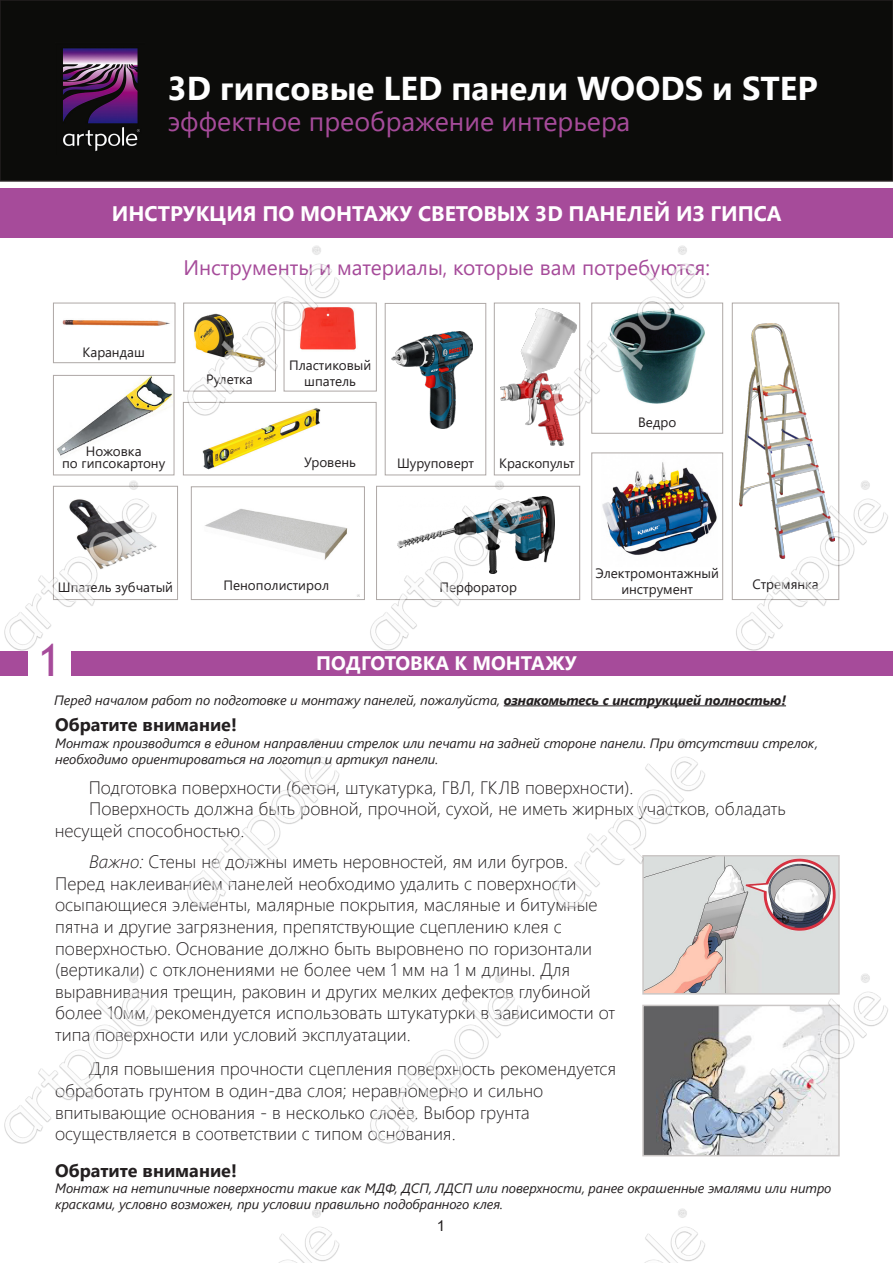
<style>
.page{position:relative;width:893px;height:1263px;background:#fff}
.page>*{position:absolute;margin:0;border:0;box-sizing:border-box;transform-origin:0 0}
.t1{font:45px "Trebuchet MS";color:#a64b9a}
.t2{font:700 33px "Segoe UI";color:#fff}
.t3{font:27px "Segoe UI";color:#a64b9a}
.t4{font:21px "Segoe UI";color:#a64b9a}
.t5{font:700 21px "Segoe UI";color:#fff}
.t6{font:700 19.5px "Segoe UI";color:#fff}
.t7{font:300 18px/21.6px "Segoe UI";color:#231f20}
.t8{font:700 18px "Segoe UI";color:#231f20}
.t9{font:15px "Arial";color:#231f20}
.t10{font:italic 13.5px/16.2px "Segoe UI";letter-spacing:-.005em;color:#231f20}
.t11{font:13.5px/16.2px "Segoe UI";color:#231f20;text-align:center}
.s1{font-weight:700}
.s2{font-style:italic}
</style>
<div class="page">
<div style="left:0;top:188px;width:893px;height:50px;background:#a64b9a"></div>
<div style="left:0;top:0;width:893px;height:181px;background:#0c0c0a"></div>
<div style="left:0;top:0;width:893px;height:182px;border:2px solid #231f20"></div>
<img style="left:63px;top:48px;width:77px;height:104px">
<img style="left:0;top:245px;width:893px;height:1018px">
<p class="t2" style="left:168px;top:57px;width:651px">3D гипсовые LED панели WOODS и STEP</p>
<p class="t3" style="left:168px;top:96px;width:464px">эффектное преображение интерьера</p>
<p class="t5" style="left:112px;top:194px;width:671px">ИНСТРУКЦИЯ ПО МОНТАЖУ СВЕТОВЫХ 3D ПАНЕЛЕЙ ИЗ ГИПСА</p>
<p class="t4" style="left:183px;top:248px;width:528px">Инструменты и материалы, которые вам потребуются:</p>
<p class="t11" style="left:83px;top:343px;width:64px">Карандаш</p>
<p class="t11" style="left:62px;top:444px;width:105px;line-height:12px">Ножовка<br>по гипсокартону</p>
<p class="t11" style="left:206px;top:369px;width:48px">Рулетка</p>
<p class="t11" style="left:289px;top:356px;width:84px">Пластиковый шпатель</p>
<p class="t11" style="left:304px;top:453px;width:53px">Уровень</p>
<p class="t11" style="left:397px;top:454px;width:78px">Шуруповерт</p>
<p class="t11" style="left:499px;top:453px;width:77px">Краскопульт</p>
<p class="t11" style="left:638px;top:413px;width:40px">Ведро</p>
<p class="t11" style="left:58px;top:577px;width:117px">Шпатель зубчатый</p>
<p class="t1" style="left:38px;top:631px;width:25px">1</p>
<p class="t11" style="left:595px;top:564px;width:125px">Электромонтажный инструмент</p>
<p class="t11" style="left:223px;top:576px;width:107px">Пенополистирол</p>
<p class="t11" style="left:752px;top:575px;width:68px">Стремянка</p>
<p class="t11" style="left:439px;top:578px;width:79px">Перфоратор</p>
<p class="t6" style="left:316px;top:645px;width:262px">ПОДГОТОВКА К МОНТАЖУ</p>
<p class="t10" style="left:54px;top:690px;width:733px">Перед началом работ по подготовке и монтажу панелей, пожалуйста, <span class="s1">ознакомьтесь с инструкцией полностью!</span></p>
<p class="t8" style="left:55px;top:708px;width:183px">Обратите внимание!</p>
<p class="t10" style="left:55px;top:732px;width:764px">Монтаж производится в едином направлении стрелок или печати на задней стороне панели. При отсутствии стрелок, необходимо ориентироваться на логотип и артикул панели.</p>
<p class="t7" style="left:89px;top:775px;width:546px">Подготовка поверхности (бетон, штукатурка, ГВЛ, ГКЛВ поверхности).</p>
<p class="t7" style="left:89px;top:796px;width:698px">Поверхность должна быть ровной, прочной, сухой, не иметь жирных участков, обладать</p>
<p class="t7" style="left:55px;top:818px;width:191px">несущей способностью.</p>
<p class="t7" style="left:55px;top:849px;width:561px;text-indent:34px"><span class="s2">Важно:</span> Стены не должны иметь неровностей, ям или бугров.<br>Перед наклеиванием панелей необходимо удалить с поверхности осыпающиеся элементы, малярные покрытия, масляные и битумные пятна и другие загрязнения, препятствующие сцеплению клея с поверхностью. Основание должно быть выровнено по горизонтали (вертикали) с отклонениями не более чем 1 мм на 1 м длины. Для выравнивания трещин, раковин и других мелких дефектов глубиной более 10мм, рекомендуется использовать штукатурки в зависимости от типа поверхности или условий эксплуатации.</p>
<p class="t7" style="left:55px;top:1056px;width:563px;text-indent:34px">Для повышения прочности сцепления поверхность рекомендуется обработать грунтом в один-два слоя; неравномерно и сильно впитывающие основания - в несколько слоёв. Выбор грунта осуществляется в соответствии с типом основания.</p>
<p class="t8" style="left:55px;top:1153px;width:183px">Обратите внимание!</p>
<p class="t10" style="left:55px;top:1178px;width:778px">Монтаж на нетипичные поверхности такие как МДФ, ДСП, ЛДСП или поверхности, ранее окрашенные эмалями или нитро красками, условно возможен, при условии правильно подобранного клея.</p>
<p class="t9" style="left:437px;top:1216px;width:10px">1</p>
</div>
